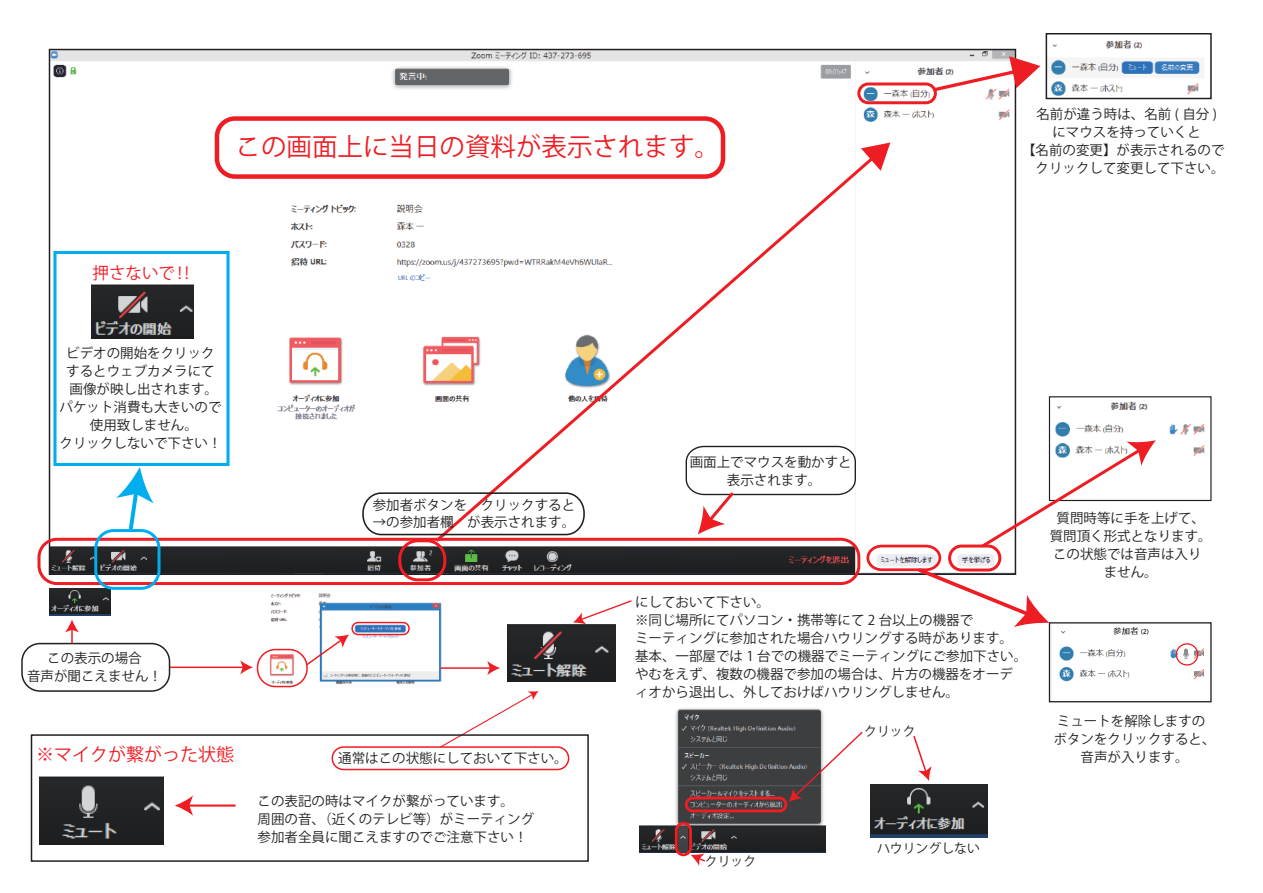
<style>
.page{position:relative;width:1263px;height:893px;background:#fff}
.page>*{position:absolute;margin:0;border:0;box-sizing:border-box;transform-origin:0 0}
.t1{font:25.5px "Koz Go Pr 6 N";color:#ee1d23}
.t2{font:18px "Koz Go Pr 6 N";color:#ee1d23}
.t3{font:16.5px "Koz Go Pr 6 N";color:#ee1d23}
.t4{font:13.5px/18px "Koz Go Pr 6 N";color:#231f20;text-align:center}
.t5{font:12.9px "Koz Go Pr 6 N";color:#231f20}
</style>
<div class="page">
<img style="left:260px;top:585px;width:187px;height:103px">
<div style="left:257px;top:649px;width:51px;height:38px;border:2px solid #ee1d23;border-radius:18px"></div>
<div style="left:351px;top:622px;width:59px;height:13px;border:2px solid #ee1d23;border-radius:6px"></div>
<hr style="left:170px;top:667px;width:74px;height:1px;background:#ee1d23">
<svg style="left:240px;top:660px;width:13px;height:14px"></svg>
<svg style="left:305px;top:635px;width:44px;height:32px"></svg>
<img style="left:507px;top:624px;width:108px;height:57px">
<img style="left:640px;top:708px;width:185px;height:144px">
<div style="left:675px;top:822px;width:17px;height:34px;border:3px solid #ee1d23;border-radius:7px"></div>
<div style="left:685px;top:797px;width:102px;height:15px;border:3px solid #ee1d23;border-radius:6px"></div>
<svg style="left:690px;top:853px;width:15px;height:13px"></svg>
<svg style="left:789px;top:730px;width:74px;height:72px"></svg>
<img style="left:870px;top:785px;width:117px;height:52px">
<svg style="left:913px;top:736px;width:19px;height:45px"></svg>
<hr style="left:440px;top:667px;width:51px;height:2px;background:#ee1d23">
<svg style="left:487px;top:661px;width:13px;height:14px"></svg>
<svg style="left:573px;top:600px;width:59px;height:25px"></svg>
<img style="left:50px;top:588px;width:60px;height:28px">
<img style="left:40px;top:776px;width:124px;height:68px">
<img style="left:1055px;top:401px;width:150px;height:55px">
<div style="left:1049px;top:396px;width:162px;height:105px;border:1px solid #231f20"></div>
<img style="left:1051px;top:627px;width:153px;height:73px">
<div style="left:1049px;top:622px;width:162px;height:80px;border:1px solid #231f20"></div>
<div style="left:1176px;top:643px;width:22px;height:23px;border:1px solid #ee1d23;border-radius:50%"></div>
<img style="left:1046px;top:40px;width:159px;height:60px">
<div style="left:21px;top:643px;width:149px;height:49px;border:2px solid #231f20;border-radius:18px"></div>
<svg style="left:65px;top:620px;width:14px;height:24px"></svg>
<hr style="left:188px;top:804px;width:48px;height:3px;background:#ee1d23">
<svg style="left:175px;top:795px;width:18px;height:21px"></svg>
<svg style="left:441px;top:691px;width:97px;height:55px"></svg>
<div style="left:31px;top:734px;width:558px;height:128px;border:2px solid #231f20"></div>
<div style="left:332px;top:746px;width:237px;height:24px;border:2px solid #ee1d23;border-radius:11px"></div>
<img style="left:52px;top:52px;width:961px;height:520px">
<div style="left:398px;top:539px;width:48px;height:42px;border:3px solid #ee1d23;border-radius:18px"></div>
<svg style="left:432px;top:152px;width:446px;height:393px"></svg>
<svg style="left:861px;top:143px;width:29px;height:28px"></svg>
<svg style="left:865px;top:440px;width:291px;height:187px"></svg>
<div style="left:857px;top:82px;width:80px;height:22px;border:3px solid #ee1d23;border-radius:9px"></div>
<svg style="left:931px;top:56px;width:109px;height:38px"></svg>
<div style="left:215px;top:116px;width:510px;height:63px;border:4px solid #ee1d23;border-radius:18px"></div>
<div style="left:37px;top:538px;width:823px;height:47px;border:3px solid #ee1d23;border-radius:18px"></div>
<div style="left:362px;top:492px;width:223px;height:43px;border:2px solid #231f20;border-radius:19px"></div>
<svg style="left:685px;top:445px;width:172px;height:89px"></svg>
<div style="left:94px;top:529px;width:66px;height:61px;border:3px solid #00aeef;border-radius:18px"></div>
<svg style="left:116px;top:467px;width:38px;height:68px"></svg>
<img style="left:92px;top:283px;width:101px;height:56px">
<div style="left:53px;top:251px;width:177px;height:215px;border:3px solid #00aeef"></div>
<div style="left:1046px;top:33px;width:166px;height:66px;border:2px solid #231f20"></div>
<h1 class="t1" style="left:236px;top:132px;width:486px">この画面上に当日の資料が表示されます。</h1>
<p class="t4" style="left:1036px;top:105px;width:182px">名前が違う時は、名前 ( 自分 )</p>
<p class="t4" style="left:1052px;top:123px;width:150px">にマウスを持っていくと</p>
<p class="t4" style="left:1022px;top:141px;width:204px">【名前の変更】が表示されるので</p>
<p class="t4" style="left:1035px;top:159px;width:190px">クリックして変更して下さい。</p>
<p class="t3" style="left:92px;top:264px;width:100px">押さないで‼</p>
<p class="t4" style="left:59px;top:344px;width:163px">ビデオの開始をクリックするとウェブカメラにて画像が映し出されます。パケット消費も大きいので使用致しません。<br>クリックしないで下さい！</p>
<p class="t4" style="left:373px;top:496px;width:204px">参加者ボタンを　クリックすると</p>
<p class="t4" style="left:373px;top:513px;width:204px">→の参加者欄　が表示されます。</p>
<p class="t4" style="left:27px;top:649px;width:136px">この表示の場合<br>音声が聞こえません！</p>
<h2 class="t2" style="left:36px;top:744px;width:199px">※マイクが繋がった状態</h2>
<p class="t4" style="left:338px;top:749px;width:231px">通常はこの状態にしておいて下さい。</p>
<p class="t4" style="left:257px;top:792px;width:278px;text-align:left">この表記の時はマイクが繋がっています。<br>周囲の音、（近くのテレビ等）がミーティング参加者全員に聞こえますのでご注意下さい！</p>
<p class="t4" style="left:690px;top:453px;width:163px">画面上でマウスを動かすと表示されます。</p>
<p class="t4" style="left:635px;top:593px;width:394px;text-align:left">にしておいて下さい。<br>※同じ場所にてパソコン・携帯等にて 2 台以上の機器で<br>ミーティングに参加された場合ハウリングする時があります。基本、一部屋では 1 台での機器でミーティングにご参加下さい。やむをえず、複数の機器で参加の場合は、片方の機器をオーディオから退出し、外しておけばハウリングしません。</p>
<p class="t5" style="left:705px;top:854px;width:53px">クリック</p>
<p class="t5" style="left:864px;top:724px;width:53px">クリック</p>
<p class="t5" style="left:877px;top:841px;width:104px">ハウリングしない</p>
<p class="t4" style="left:1050px;top:509px;width:163px">質問時等に手を上げて、質問頂く形式となります。この状態では音声は入りません。</p>
<p class="t4" style="left:1053px;top:712px;width:163px">ミュートを解除しますのボタンをクリックすると、音声が入ります。</p>
</div>
